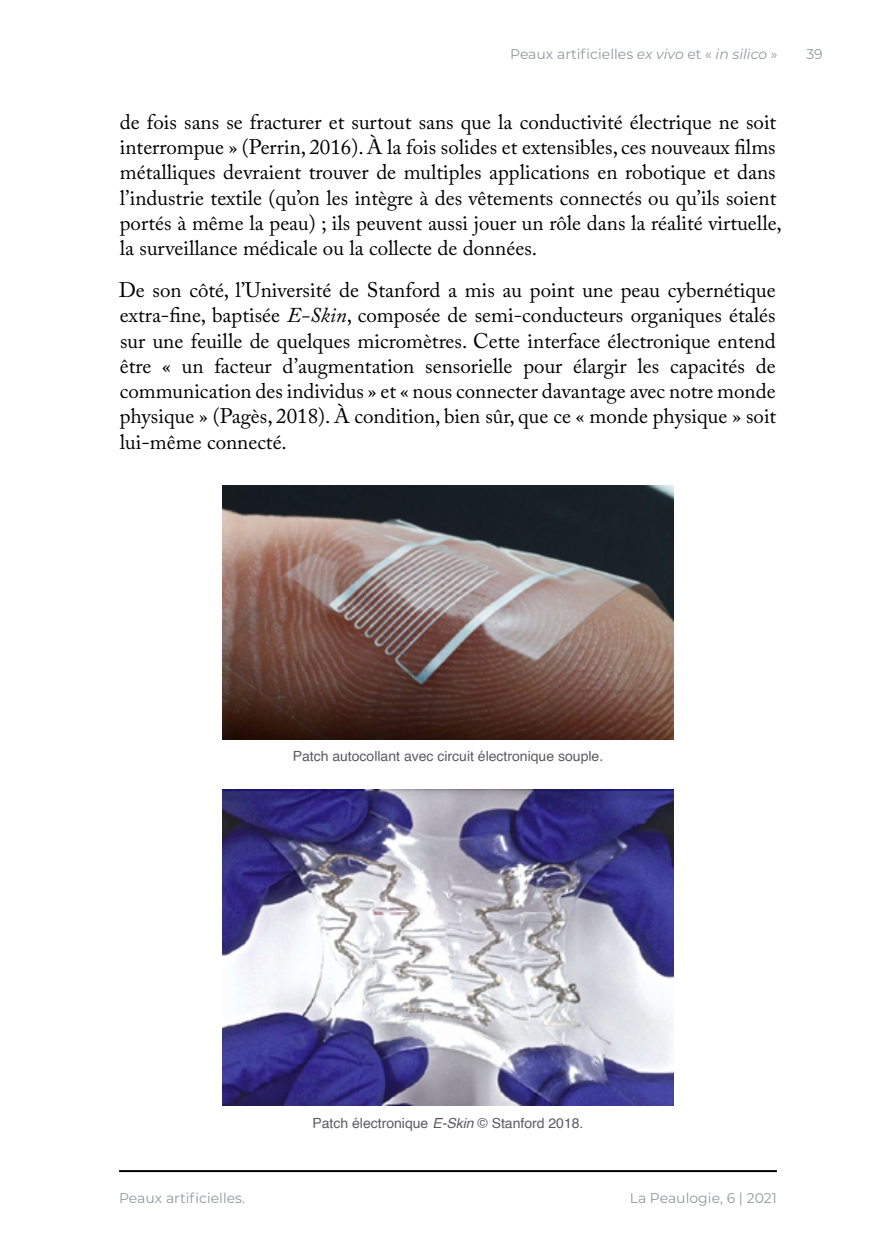
<style>
.page{position:relative;width:879px;height:1248px;background:#fff}
.page>*{position:absolute;margin:0;border:0;box-sizing:border-box;transform-origin:0 0}
.t1{font:21px/25.2px "Adobe Caslon Pro";color:#000}
.t2{font:14px "Helvetica";color:#5a5a62}
.t3{font:14px "Montserrat";color:#92989c}
.s1{font-style:italic}
</style>
<div class="page">
<hr style="left:119px;top:1169px;width:658px;height:2px;background:#000">
<img style="left:222px;top:485px;width:452px;height:254px">
<img style="left:222px;top:789px;width:452px;height:315px">
<p class="t3" style="left:510px;top:44px;width:269px">Peaux artificielles <span class="s1">ex vivo</span> et « <span class="s1">in silico</span> »</p>
<p class="t3" style="left:806px;top:44px;width:18px">39</p>
<p class="t1" style="left:120px;top:109px;width:663px">de fois sans se fracturer et surtout sans que la conductivité électrique ne soit interrompue » (Perrin, 2016). À la fois solides et extensibles, ces nouveaux films métalliques devraient trouver de multiples applications en robotique et dans l’industrie textile (qu’on les intègre à des vêtements connectés ou qu’ils soient portés à même la peau) ; ils peuvent aussi jouer un rôle dans la réalité virtuelle, la surveillance médicale ou la collecte de données.</p>
<p class="t1" style="left:119px;top:277px;width:659px;text-align:justify">De son côté, l’Université de Stanford a mis au point une peau cybernétique extra‑fine, baptisée <span class="s1">E‑Skin</span>, composée de semi‑conducteurs organiques étalés sur une feuille de quelques micromètres. Cette interface électronique entend être « un facteur d’augmentation sensorielle pour élargir les capacités de communication des individus » et « nous connecter davantage avec notre monde physique » (Pagès, 2018). À condition, bien sûr, que ce « monde physique » soit lui‑même connecté.</p>
<p class="t2" style="left:293px;top:745px;width:312px">Patch autocollant avec circuit électronique souple.</p>
<p class="t2" style="left:312px;top:1112px;width:273px">Patch électronique <span class="s1">E-Skin</span> © Stanford 2018.</p>
<p class="t3" style="left:119px;top:1188px;width:128px">Peaux artificielles.</p>
<p class="t3" style="left:630px;top:1188px;width:149px">La Peaulogie, 6 | 2021</p>
</div>
